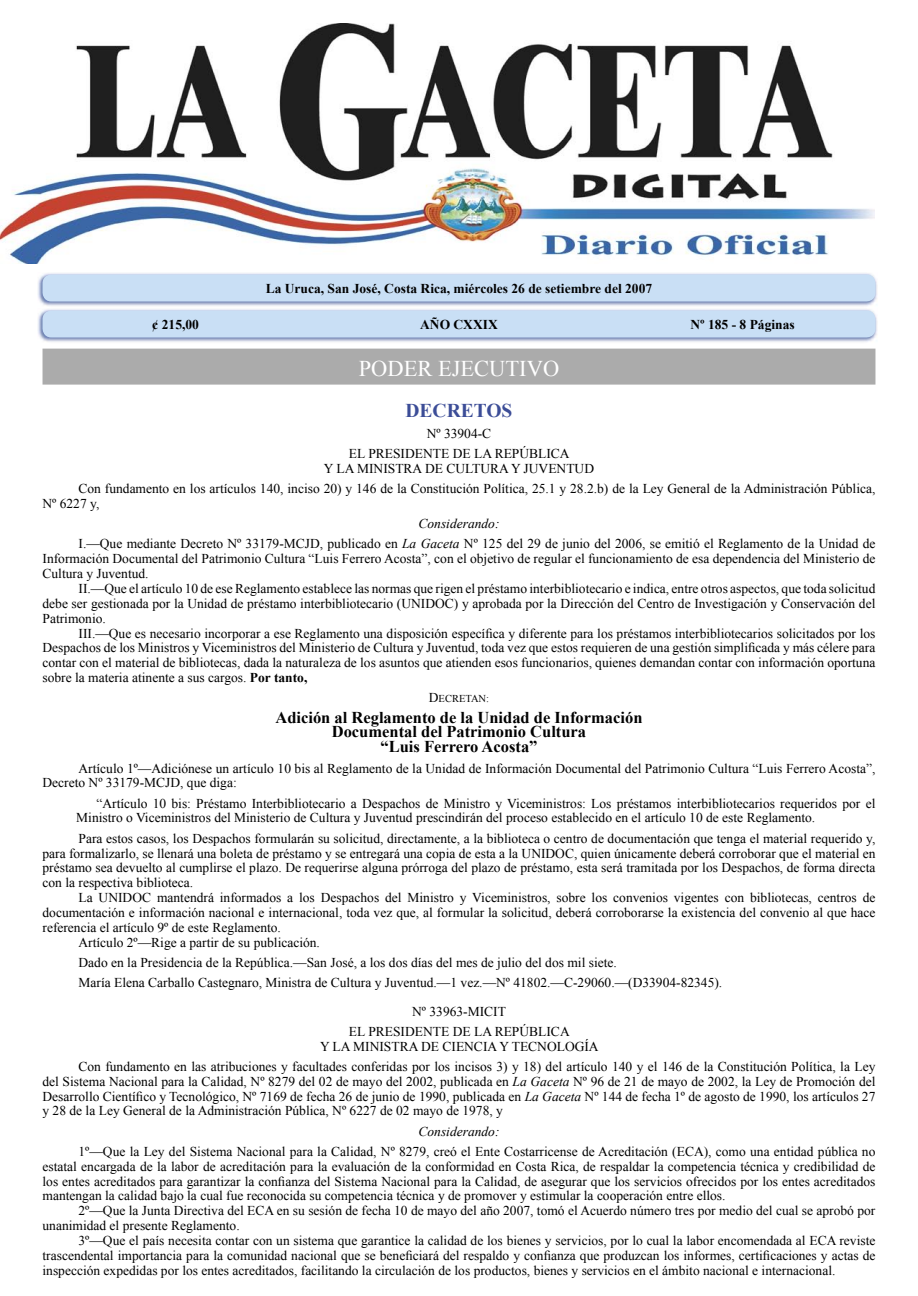
<style>
.page{position:relative;width:918px;height:1296px;background:#fff}
.page>*{position:absolute;margin:0;border:0;box-sizing:border-box;transform-origin:0 0}
.t1{font:22.5px "Times New Roman";color:#fff}
.t2{font:700 19.5px "Times New Roman";color:#3c4d97}
.t3{font:700 16.5px/14.9px "Times New Roman";color:#000;text-align:center}
.t4{font:13.5px/14.9px "Times New Roman";color:#000}
.t5{font:700 13.5px "Times New Roman";color:#000}
.t6{font:italic 13.5px "Times New Roman";color:#000}
.t7{font:10.5px "Times New Roman";color:#000}
.s1{font-style:italic}
.s2{font-weight:700}
.s3{font-size:13.5px}
</style>
<div class="page">
<img style="left:0;top:23px;width:875px;height:241px">
<img style="left:38px;top:273px;width:839px;height:69px">
<div style="left:43px;top:310px;width:832px;height:28px;background:#c9dff5;border-radius:9px"></div>
<div style="left:43px;top:274px;width:832px;height:28px;background:#c9dff5;border-radius:9px"></div>
<div style="left:43px;top:349px;width:832px;height:36px;background:#ababab"></div>
<p class="t5" style="left:266px;top:279px;width:388px">La Uruca, San José, Costa Rica, miércoles 26 de setiembre del 2007</p>
<p class="t5" style="left:152px;top:315px;width:49px">¢ 215,00</p>
<p class="t5" style="left:420px;top:315px;width:79px">AÑO CXXIX</p>
<p class="t5" style="left:691px;top:315px;width:106px">Nº 185 - 8 Páginas</p>
<h1 class="t1" style="left:359px;top:353px;width:202px">PODER EJECUTIVO</h1>
<h2 class="t2" style="left:406px;top:397px;width:108px">DECRETOS</h2>
<p class="t4" style="left:349px;top:423px;width:222px;line-height:20.2px;text-align:center">Nº 33904-C<br>EL PRESIDENTE DE LA REPÚBLICA</p>
<p class="t4" style="left:79px;top:458px;width:798px;line-height:20.2px;text-indent:245px">Y LA MINISTRA DE CULTURA Y JUVENTUD<br>Con fundamento en los artículos 140, inciso 20) y 146 de la Constitución Política, 25.1 y 28.2.b) de la Ley General de la Administración Pública,</p>
<p class="t4" style="left:43px;top:496px;width:58px">Nº 6227 y,</p>
<p class="t4" style="left:79px;top:513px;width:798px;line-height:20.2px;text-indent:340px"><span class="s1">Considerando:<br></span>I.—Que mediante Decreto Nº 33179-MCJD, publicado en <span class="s1">La Gaceta</span> Nº 125 del 29 de junio del 2006, se emitió el Reglamento de la Unidad de</p>
<p class="t4" style="left:43px;top:551px;width:834px">Información Documental del Patrimonio Cultura “Luis Ferrero Acosta”, con el objetivo de regular el funcionamiento de esa dependencia del Ministerio de<br>Cultura y Juventud.</p>
<p class="t4" style="left:43px;top:581px;width:834px;text-align:justify;text-indent:36px">II.—Que el artículo 10 de ese Reglamento establece las normas que rigen el préstamo interbibliotecario e indica, entre otros aspectos, que toda solicitud debe ser gestionada por la Unidad de préstamo interbibliotecario (UNIDOC) y aprobada por la Dirección del Centro de Investigación y Conservación del Patrimonio.</p>
<p class="t4" style="left:43px;top:625px;width:834px;text-align:justify;text-indent:36px">III.—Que es necesario incorporar a ese Reglamento una disposición específica y diferente para los préstamos interbibliotecarios solicitados por los Despachos de los Ministros y Viceministros del Ministerio de Cultura y Juventud, toda vez que estos requieren de una gestión simplificada y más célere para contar con el material de bibliotecas, dada la naturaleza de los asuntos que atienden esos funcionarios, quienes demandan contar con información oportuna sobre la materia atinente a sus cargos. <span class="s2">Por tanto,</span></p>
<p class="t7" style="left:429px;top:692px;width:62px"><span class="s3">D</span>ECRETAN:</p>
<p class="t3" style="left:275px;top:709px;width:369px">Adición al Reglamento de la Unidad de Información<br>Documental del Patrimonio Cultura<br>“Luis Ferrero Acosta”</p>
<p class="t4" style="left:43px;top:760px;width:834px;text-indent:36px">Artículo 1º—Adiciónese un artículo 10 bis al Reglamento de la Unidad de Información Documental del Patrimonio Cultura “Luis Ferrero Acosta”,<br>Decreto Nº 33179-MCJD, que diga:</p>
<p class="t4" style="left:76px;top:795px;width:801px;text-indent:20px">“Artículo 10 bis: Préstamo Interbibliotecario a Despachos de Ministro y Viceministros: Los préstamos interbibliotecarios requeridos por el<br>Ministro o Viceministros del Ministerio de Cultura y Juventud prescindirán del proceso establecido en el artículo 10 de este Reglamento.</p>
<p class="t4" style="left:43px;top:831px;width:834px;text-align:justify;text-indent:36px">Para estos casos, los Despachos formularán su solicitud, directamente, a la biblioteca o centro de documentación que tenga el material requerido y, para formalizarlo, se llenará una boleta de préstamo y se entregará una copia de esta a la UNIDOC, quien únicamente deberá corroborar que el material en préstamo sea devuelto al cumplirse el plazo. De requerirse alguna prórroga del plazo de préstamo, esta será tramitada por los Despachos, de forma directa con la respectiva biblioteca.</p>
<p class="t4" style="left:79px;top:890px;width:798px">La UNIDOC mantendrá informados a los Despachos del Ministro y Viceministros, sobre los convenios vigentes con bibliotecas, centros de</p>
<p class="t4" style="left:43px;top:905px;width:834px">documentación e información nacional e internacional, toda vez que, al formular la solicitud, deberá corroborarse la existencia del convenio al que hace</p>
<p class="t4" style="left:43px;top:920px;width:240px">referencia el artículo 9º de este Reglamento.</p>
<p class="t4" style="left:79px;top:935px;width:243px">Artículo 2º—Rige a partir de su publicación.</p>
<p class="t4" style="left:79px;top:952px;width:645px;line-height:20.2px">Dado en la Presidencia de la República.—San José, a los dos días del mes de julio del dos mil siete.<br>María Elena Carballo Castegnaro, Ministra de Cultura y Juventud.—1 vez.—Nº 41802.—C-29060.—(D33904-82345).</p>
<p class="t4" style="left:349px;top:1001px;width:222px;line-height:20.2px;text-align:center">Nº 33963-MICIT<br>EL PRESIDENTE DE LA REPÚBLICA</p>
<p class="t4" style="left:79px;top:1036px;width:798px;line-height:20.2px;text-indent:241px">Y LA MINISTRA DE CIENCIA Y TECNOLOGÍA<br>Con fundamento en las atribuciones y facultades conferidas por los incisos 3) y 18) del artículo 140 y el 146 de la Constitución Política, la Ley</p>
<p class="t4" style="left:43px;top:1074px;width:834px;text-align:justify">del Sistema Nacional para la Calidad, Nº 8279 del 02 de mayo del 2002, publicada en <span class="s1">La Gaceta</span> Nº 96 de 21 de mayo de 2002, la Ley de Promoción del Desarrollo Científico y Tecnológico, Nº 7169 de fecha 26 de junio de 1990, publicada en <span class="s1">La Gaceta</span> Nº 144 de fecha 1º de agosto de 1990, los artículos 27 y 28 de la Ley General de la Administración Pública, Nº 6227 de 02 mayo de 1978, y</p>
<p class="t6" style="left:419px;top:1122px;width:82px">Considerando:</p>
<p class="t4" style="left:43px;top:1144px;width:834px;text-align:justify;text-indent:36px">1º—Que la Ley del Sistema Nacional para la Calidad, Nº 8279, creó el Ente Costarricense de Acreditación (ECA), como una entidad pública no estatal encargada de la labor de acreditación para la evaluación de la conformidad en Costa Rica, de respaldar la competencia técnica y credibilidad de los entes acreditados para garantizar la confianza del Sistema Nacional para la Calidad, de asegurar que los servicios ofrecidos por los entes acreditados mantengan la calidad bajo la cual fue reconocida su competencia técnica y de promover y estimular la cooperación entre ellos.</p>
<p class="t4" style="left:43px;top:1203px;width:834px;text-indent:36px">2º—Que la Junta Directiva del ECA en su sesión de fecha 10 de mayo del año 2007, tomó el Acuerdo número tres por medio del cual se aprobó por unanimidad el presente Reglamento.</p>
<p class="t4" style="left:43px;top:1233px;width:834px;text-align:justify;text-indent:36px">3º—Que el país necesita contar con un sistema que garantice la calidad de los bienes y servicios, por lo cual la labor encomendada al ECA reviste trascendental importancia para la comunidad nacional que se beneficiará del respaldo y confianza que produzcan los informes, certificaciones y actas de inspección expedidas por los entes acreditados, facilitando la circulación de los productos, bienes y servicios en el ámbito nacional e internacional.</p>
</div>
